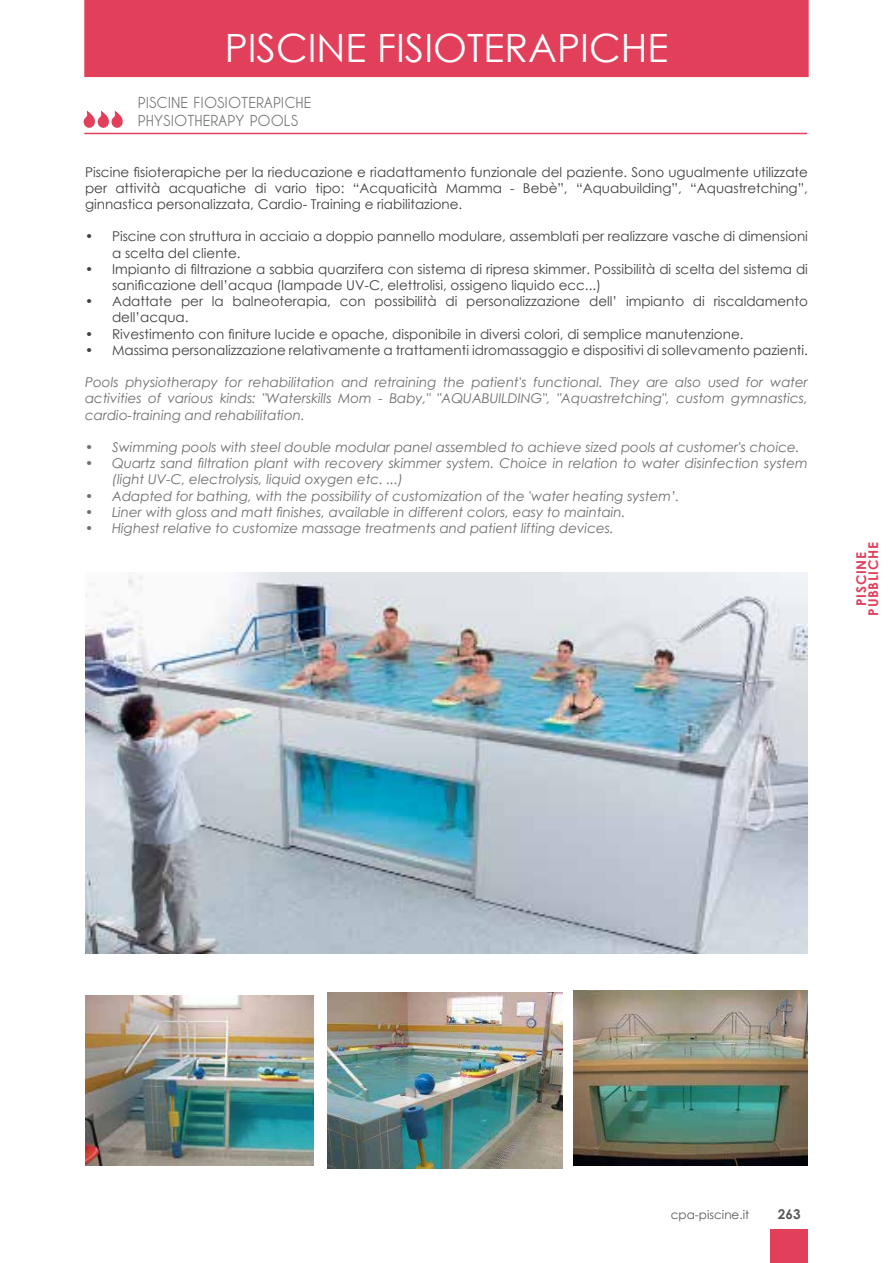
<style>
.page{position:relative;width:893px;height:1263px;background:#fff}
.page>*{position:absolute;margin:0;border:0;box-sizing:border-box;transform-origin:0 0}
.t1{font:39px "Century Gothic";color:#fff}
.t2{font:700 15px/18px "Caviar Dreams";color:#757779}
.t3{font:13.5px/16.2px "Century Gothic";color:#414042}
.t4{font:italic 13.5px/16.2px "Century Gothic";color:#6d6e71;text-align:justify}
.t5{font:700 13.5px/12px "Century Gothic";letter-spacing:.05em;color:#e23f5b;text-align:center}
.t6{font:700 13.5px "Century Gothic";color:#58595b}
.t7{font:12px "Century Gothic";color:#58595b}
</style>
<div class="page">
<div style="left:84px;top:0;width:725px;height:77px;background:#e23f5b"></div>
<div style="left:770px;top:1229px;width:38px;height:34px;background:#e23f5b"></div>
<img style="left:327px;top:993px;width:235px;height:176px">
<img style="left:86px;top:572px;width:722px;height:381px">
<img style="left:86px;top:996px;width:228px;height:170px">
<img style="left:573px;top:990px;width:235px;height:176px">
<hr style="left:84px;top:133px;width:723px;height:1px;background:#e23f5b">
<svg style="left:83px;top:110px;width:40px;height:18px"></svg>
<h1 class="t1" style="left:225px;top:20px;width:445px">PISCINE FISIOTERAPICHE</h1>
<p class="t2" style="left:138px;top:93px;width:175px">PISCINE FIOSIOTERAPICHE<br>PHYSIOTHERAPY POOLS</p>
<p class="t3" style="left:85px;top:163px;width:724px;text-align:justify">Piscine fisioterapiche per la rieducazione e riadattamento funzionale del paziente. Sono ugualmente utilizzate per attività acquatiche di vario tipo: “Acquaticità Mamma - Bebè”, “Aquabuilding”, “Aquastretching”, ginnastica personalizzata, Cardio- Training e riabilitazione.</p>
<p class="t3" style="left:112px;top:228px;width:697px;text-indent:-27px">• Piscine con struttura in acciaio a doppio pannello modulare, assemblati per realizzare vasche di dimensioni a scelta del cliente.</p>
<p class="t3" style="left:112px;top:261px;width:697px;text-indent:-27px">• Impianto di filtrazione a sabbia quarzifera con sistema di ripresa skimmer. Possibilità di scelta del sistema di sanificazione dell’acqua (lampade UV-C, elettrolisi, ossigeno liquido ecc...)</p>
<p class="t3" style="left:112px;top:293px;width:697px;text-indent:-27px">• Adattate per la balneoterapia, con possibilità di personalizzazione dell’ impianto di riscaldamento dell’acqua.</p>
<p class="t3" style="left:85px;top:325px;width:660px">• Rivestimento con finiture lucide e opache, disponibile in diversi colori, di semplice manutenzione.</p>
<p class="t3" style="left:85px;top:342px;width:724px">• Massima personalizzazione relativamente a trattamenti idromassaggio e dispositivi di sollevamento pazienti.</p>
<p class="t4" style="left:85px;top:374px;width:724px">Pools physiotherapy for rehabilitation and retraining the patient's functional. They are also used for water activities of various kinds: "Waterskills Mom - Baby," "AQUABUILDING", "Aquastretching", custom gymnastics, cardio-training and rehabilitation.</p>
<p class="t4" style="left:85px;top:439px;width:716px">• Swimming pools with steel double modular panel assembled to achieve sized pools at customer's choice.</p>
<p class="t4" style="left:112px;top:455px;width:697px;text-indent:-27px">• Quartz sand filtration plant with recovery skimmer system. Choice in relation to water disinfection system (light UV-C, electrolysis, liquid oxygen etc. ...)</p>
<p class="t4" style="left:85px;top:487px;width:596px">• Adapted for bathing, with the possibility of customization of the 'water heating system’.</p>
<p class="t4" style="left:85px;top:504px;width:542px">• Liner with gloss and matt finishes, available in different colors, easy to maintain.</p>
<p class="t4" style="left:85px;top:520px;width:530px">• Highest relative to customize massage treatments and patient lifting devices.</p>
<p class="t5" style="left:854px;top:616px;width:75px;rotate:-90deg">PISCINE<br>PUBBLICHE</p>
<p class="t7" style="left:671px;top:1206px;width:80px">cpa-piscine.it</p>
<p class="t6" style="left:778px;top:1204px;width:24px">263</p>
</div>
